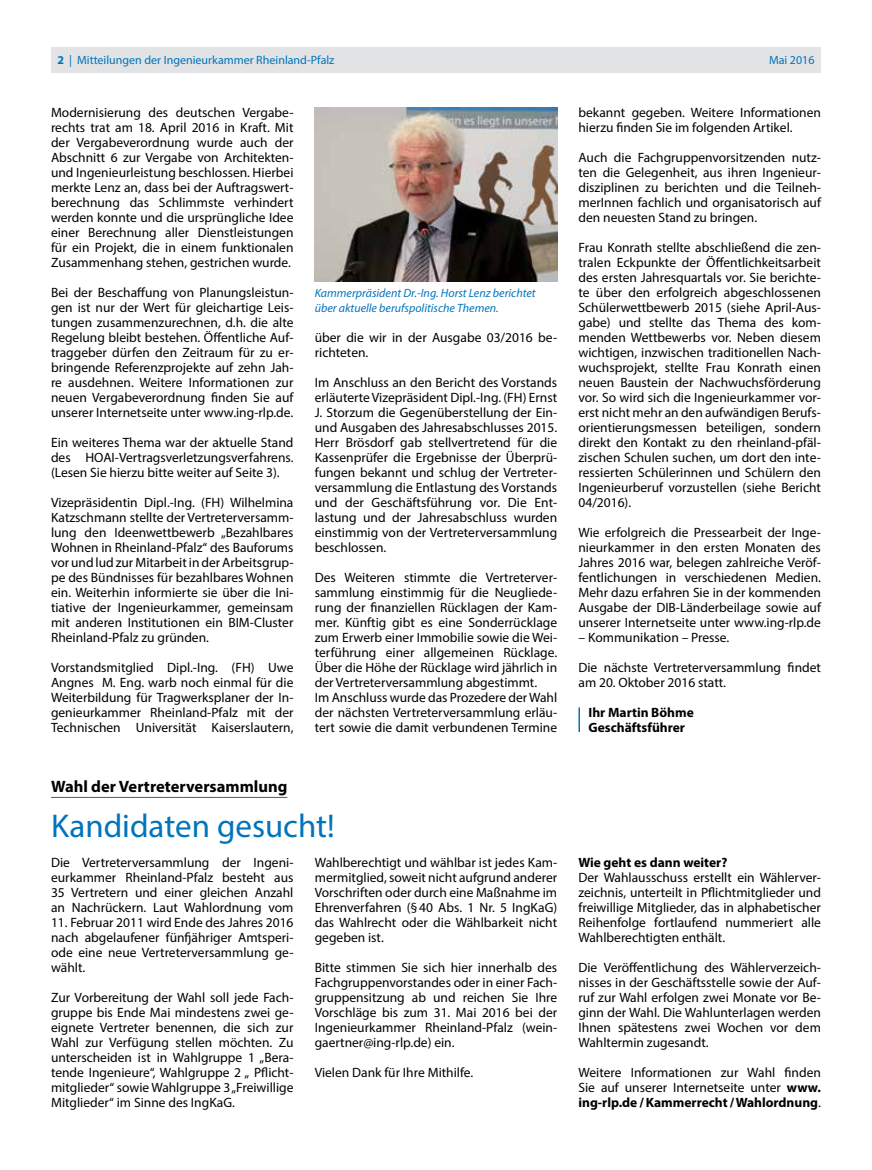
<style>
.page{position:relative;width:872px;height:1170px;background:#fff}
.page>*{position:absolute;margin:0;border:0;box-sizing:border-box;transform-origin:0 0}
.t1{font:33px "Myriad Pro";color:#0074bc}
.t2{font:700 16.5px "Myriad Pro";color:#000}
.t3{font:13.5px/15px "Myriad Pro";color:#000;text-align:justify}
.t4{font:700 13.5px/15px "Myriad Pro";color:#000}
.t5{font:italic 12px/15px "Myriad Pro";color:#0074bc}
.t6{font:12px "Myriad Pro";color:#0074bc}
.s1{font-weight:700}
</style>
<div class="page">
<div style="left:51px;top:47px;width:770px;height:25px;background:#e2e3e4"></div>
<hr style="left:578px;top:707px;width:2px;height:25px;background:#0074bc">
<img style="left:315px;top:108px;width:242px;height:174px">
<hr style="left:51px;top:797px;width:236px;height:1px;background:#0074bc">
<p class="t6" style="left:57px;top:53px;width:278px"><span class="s1">2</span> | Mitteilungen der Ingenieurkammer Rheinland-Pfalz</p>
<p class="t6" style="left:769px;top:53px;width:47px">Mai 2016</p>
<p class="t3" style="left:51px;top:104px;width:244px">Modernisierung des deutschen Vergabe&shy;rechts trat am 18. April 2016 in Kraft. Mit der Vergabeverordnung wurde auch der Abschnitt 6 zur Vergabe von Architekten&shy;und Ingenieurleistung beschlossen. Hierbei merkte Lenz an, dass bei der Auftragswert&shy;berechnung das Schlimmste verhindert werden konnte und die ursprüngliche Idee einer Berechnung aller Dienstleistungen für ein Projekt, die in einem funktionalen Zusammenhang stehen, gestrichen wurde.</p>
<p class="t3" style="left:51px;top:284px;width:244px">Bei der Beschaffung von Planungsleistun&shy;gen ist nur der Wert für gleichartige Leis&shy;tungen zusammenzurechnen, d.h. die alte Regelung bleibt bestehen. Öffentliche Auf&shy;traggeber dürfen den Zeitraum für zu er&shy;bringende Referenzprojekte auf zehn Jah&shy;re ausdehnen. Weitere Informationen zur neuen Vergabeverordnung finden Sie auf unserer Internetseite unter www.ing-rlp.de.</p>
<p class="t3" style="left:51px;top:434px;width:244px">Ein weiteres Thema war der aktuelle Stand des HOAI‐Vertragsverletzungsverfahrens. (Lesen Sie hierzu bitte weiter auf Seite 3).</p>
<p class="t3" style="left:51px;top:494px;width:244px">Vizepräsidentin Dipl.-Ing. (FH) Wilhelmina Katzschmann stellte der Vertreterversamm&shy;lung den Ideenwettbewerb „Bezahlbares Wohnen in Rheinland-Pfalz“ des Bauforums vor und lud zur Mitarbeit in der Arbeitsgrup&shy;pe des Bündnisses für bezahlbares Wohnen ein. Weiterhin informierte sie über die Ini&shy;tiative der Ingenieurkammer, gemeinsam mit anderen Institutionen ein BIM-Cluster Rheinland-Pfalz zu gründen.</p>
<p class="t3" style="left:51px;top:659px;width:244px">Vorstandsmitglied Dipl.-Ing. (FH) Uwe Angnes M. Eng. warb noch einmal für die Weiterbildung für Tragwerksplaner der In&shy;genieurkammer Rheinland-Pfalz mit der Technischen Universität Kaiserslautern,</p>
<p class="t5" style="left:315px;top:285px;width:222px">Kammerpräsident Dr.-Ing. Horst Lenz berichtet über aktuelle berufspolitische Themen.</p>
<p class="t3" style="left:315px;top:329px;width:244px">über die wir in der Ausgabe 03/2016 be&shy;richteten.</p>
<p class="t3" style="left:315px;top:374px;width:244px">Im Anschluss an den Bericht des Vorstands erläuterte Vizepräsident Dipl.-Ing. (FH) Ernst J. Storzum die Gegenüberstellung der Ein&shy;und Ausgaben des Jahresabschlusses 2015.<br>Herr Brösdorf gab stellvertretend für die Kassenprüfer die Ergebnisse der Überprü&shy;fungen bekannt und schlug der Vertreter&shy;versammlung die Entlastung des Vorstands und der Geschäftsführung vor. Die Ent&shy;lastung und der Jahresabschluss wurden einstimmig von der Vertreterversammlung beschlossen.</p>
<p class="t3" style="left:315px;top:569px;width:244px;text-align:left">Des Weiteren stimmte die Vertreterver&shy;sammlung einstimmig für die Neugliede&shy;rung der finanziellen Rücklagen der Kam&shy;mer. Künftig gibt es eine Sonderrücklage zum Erwerb einer Immobilie sowie die Wei&shy;terführung einer allgemeinen Rücklage.<br>Über die Höhe der Rücklage wird jährlich in der Vertreterversammlung abgestimmt.<br>Im Anschluss wurde das Prozedere der Wahl der nächsten Vertreterversammlung erläu&shy;tert sowie die damit verbundenen Termine</p>
<p class="t2" style="left:51px;top:775px;width:238px">Wahl der Vertreterversammlung</p>
<h1 class="t1" style="left:51px;top:805px;width:285px">Kandidaten gesucht!</h1>
<p class="t3" style="left:51px;top:854px;width:244px">Die Vertreterversammlung der Ingeni&shy;eurkammer Rheinland-Pfalz besteht aus 35 Vertretern und einer gleichen Anzahl an Nachrückern. Laut Wahlordnung vom</p>
<p class="t3" style="left:51px;top:914px;width:244px">11. Februar 2011 wird Ende des Jahres 2016 nach abgelaufener fünfjähriger Amtsperi&shy;ode eine neue Vertreterversammlung ge&shy;wählt.</p>
<p class="t3" style="left:51px;top:989px;width:244px">Zur Vorbereitung der Wahl soll jede Fach&shy;gruppe bis Ende Mai mindestens zwei ge&shy;eignete Vertreter benennen, die sich zur Wahl zur Verfügung stellen möchten. Zu unterscheiden ist in Wahlgruppe 1 „Bera&shy;tende Ingenieure“, Wahlgruppe 2 „ Pflicht&shy;mitglieder“ sowie Wahlgruppe 3 „Freiwillige Mitglieder“ im Sinne des IngKaG.</p>
<p class="t3" style="left:315px;top:854px;width:244px">Wahlberechtigt und wählbar ist jedes Kam&shy;mermitglied, soweit nicht aufgrund anderer Vorschriften oder durch eine Maßnahme im Ehrenverfahren (§40 Abs. 1 Nr. 5 IngKaG) das Wahlrecht oder die Wählbarkeit nicht gegeben ist.</p>
<p class="t3" style="left:315px;top:959px;width:244px">Bitte stimmen Sie sich hier innerhalb des Fachgruppenvorstandes oder in einer Fach&shy;gruppensitzung ab und reichen Sie Ihre Vorschläge bis zum 31. Mai 2016 bei der Ingenieurkammer Rheinland-Pfalz (wein&shy;gaertner@ing-rlp.de) ein.</p>
<p class="t3" style="left:315px;top:1064px;width:160px">Vielen Dank für Ihre Mithilfe.</p>
<p class="t3" style="left:578px;top:104px;width:244px">bekannt gegeben. Weitere Informationen hierzu finden Sie im folgenden Artikel.</p>
<p class="t3" style="left:578px;top:149px;width:244px">Auch die Fachgruppenvorsitzenden nutz&shy;ten die Gelegenheit, aus ihren Ingenieur&shy;disziplinen zu berichten und die Teilneh&shy;merInnen fachlich und organisatorisch auf den neuesten Stand zu bringen.</p>
<p class="t3" style="left:578px;top:239px;width:244px">Frau Konrath stellte abschließend die zen&shy;tralen Eckpunkte der Öffentlichkeitsarbeit des ersten Jahresquartals vor. Sie berichte&shy;te über den erfolgreich abgeschlossenen Schülerwettbewerb 2015 (siehe April-Aus&shy;gabe) und stellte das Thema des kom&shy;menden Wettbewerbs vor. Neben diesem wichtigen, inzwischen traditionellen Nach&shy;wuchsprojekt, stellte Frau Konrath einen neuen Baustein der Nachwuchsförderung vor. So wird sich die Ingenieurkammer vor&shy;erst nicht mehr an den aufwändigen Berufs&shy;orientierungsmessen beteiligen, sondern direkt den Kontakt zu den rheinland-pfäl&shy;zischen Schulen suchen, um dort den inte&shy;ressierten Schülerinnen und Schülern den Ingenieurberuf vorzustellen (siehe Bericht 04/2016).</p>
<p class="t3" style="left:578px;top:524px;width:244px">Wie erfolgreich die Pressearbeit der Inge&shy;nieurkammer in den ersten Monaten des Jahres 2016 war, belegen zahlreiche Veröf&shy;fentlichungen in verschiedenen Medien.<br>Mehr dazu erfahren Sie in der kommenden Ausgabe der DIB-Länderbeilage sowie auf unserer Internetseite unter www.ing-rlp.de</p>
<p class="t3" style="left:578px;top:629px;width:152px">– Kommunikation – Presse.</p>
<p class="t3" style="left:578px;top:659px;width:244px">Die nächste Vertreterversammlung findet am 20. Oktober 2016 statt.</p>
<p class="t4" style="left:588px;top:704px;width:107px">Ihr Martin Böhme<br>Geschäftsführer</p>
<p class="t4" style="left:578px;top:854px;width:150px">Wie geht es dann weiter?</p>
<p class="t3" style="left:578px;top:869px;width:244px">Der Wahlausschuss erstellt ein Wählerver&shy;zeichnis, unterteilt in Pflichtmitglieder und freiwillige Mitglieder, das in alphabetischer Reihenfolge fortlaufend nummeriert alle Wahlberechtigten enthält.</p>
<p class="t3" style="left:578px;top:959px;width:244px">Die Veröffentlichung des Wählerverzeich&shy;nisses in der Geschäftsstelle sowie der Auf&shy;ruf zur Wahl erfolgen zwei Monate vor Be&shy;ginn der Wahl. Die Wahlunterlagen werden Ihnen spätestens zwei Wochen vor dem Wahltermin zugesandt.</p>
<p class="t3" style="left:578px;top:1064px;width:244px">Weitere Informationen zur Wahl finden Sie auf unserer Internetseite unter <span class="s1">www. ing-rlp.de / Kammerrecht / Wahlordnung</span>.</p>
</div>
